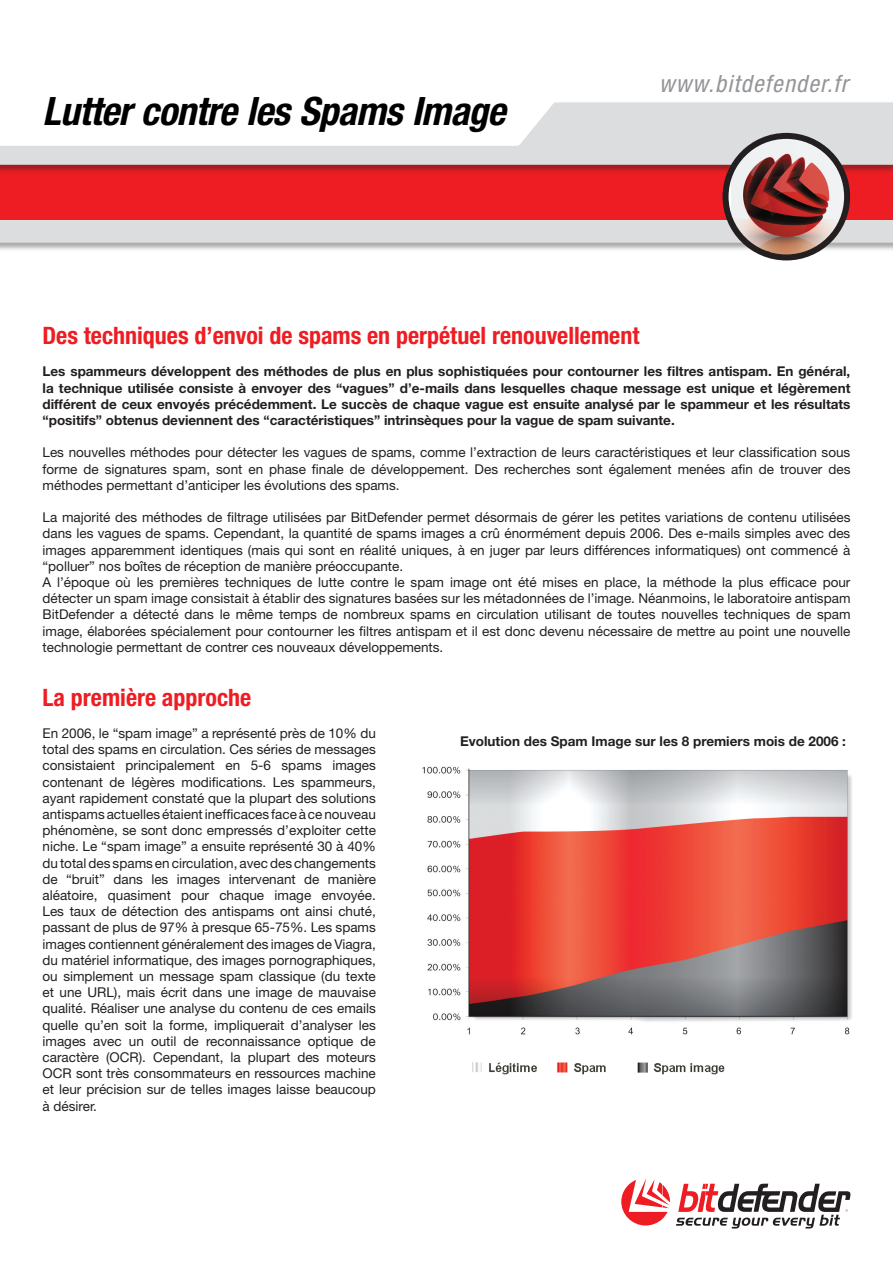
<style>
.page{position:relative;width:893px;height:1263px;background:#fff}
.page>*{position:absolute;margin:0;border:0;box-sizing:border-box;transform-origin:0 0}
.t1{font:italic 700 condensed 39.15px "Helvetica Neue";letter-spacing:-.015em;color:#000}
.t2{font:700 condensed 24px "Helvetica Neue";color:#ee1d23}
.t3{font:italic condensed 23.85px "Helvetica Neue";letter-spacing:.05em;color:#939598}
.t4{font:13.5px/16.2px "Helvetica Neue";color:#231f20;text-align:justify}
.t5{font:700 13.5px/16.2px "Helvetica Neue";color:#231f20;text-align:justify}
</style>
<div class="page">
<div style="left:0;top:219px;width:893px;height:34px;background:#231f20;opacity:.4"></div>
<div style="left:0;top:220px;width:893px;height:23px;background:#dcdddf"></div>
<div style="left:0;top:165px;width:893px;height:55px;background:#ee1d23"></div>
<div style="left:0;top:101px;width:893px;height:73px;background:#231f20;opacity:.4"></div>
<svg style="left:0;top:102px;width:893px;height:63px;fill:#dcdddf"></svg>
<img style="left:732px;top:136px;width:115px;height:121px">
<div style="left:722px;top:133px;width:128px;height:127px;border:6px solid #231f20;border-radius:50%"></div>
<svg style="left:621px;top:1178px;width:49px;height:47px"></svg>
<svg style="left:676px;top:1184px;width:174px;height:44px"></svg>
<img style="left:422px;top:766px;width:430px;height:269px">
<img style="left:472px;top:1062px;width:253px;height:13px">
<h1 class="t1" style="left:43px;top:87px;width:465px">Lutter contre les Spams Image</h1>
<h3 class="t3" style="left:659px;top:70px;width:190px">www.bitdefender.fr</h3>
<h2 class="t2" style="left:43px;top:321px;width:598px">Des techniques d’envoi de spams en perpétuel renouvellement</h2>
<p class="t5" style="left:43px;top:363px;width:809px">Les spammeurs développent des méthodes de plus en plus sophistiquées pour contourner les filtres antispam. En général, la technique utilisée consiste à envoyer des “vagues” d’e-mails dans lesquelles chaque message est unique et légèrement différent de ceux envoyés précédemment. Le succès de chaque vague est ensuite analysé par le spammeur et les résultats “positifs” obtenus deviennent des “caractéristiques” intrinsèques pour la vague de spam suivante.</p>
<p class="t4" style="left:43px;top:444px;width:809px">Les nouvelles méthodes pour détecter les vagues de spams, comme l’extraction de leurs caractéristiques et leur classification sous forme de signatures spam, sont en phase finale de développement. Des recherches sont également menées afin de trouver des méthodes permettant d’anticiper les évolutions des spams.</p>
<p class="t4" style="left:43px;top:509px;width:809px;text-align:left">La majorité des méthodes de filtrage utilisées par BitDefender permet désormais de gérer les petites variations de contenu utilisées dans les vagues de spams. Cependant, la quantité de spams images a crû énormément depuis 2006. Des e-mails simples avec des images apparemment identiques (mais qui sont en réalité uniques, à en juger par leurs différences informatiques) ont commencé à “polluer” nos boîtes de réception de manière préoccupante.<br>A l’époque où les premières techniques de lutte contre le spam image ont été mises en place, la méthode la plus efficace pour détecter un spam image consistait à établir des signatures basées sur les métadonnées de l’image. Néanmoins, le laboratoire antispam BitDefender a détecté dans le même temps de nombreux spams en circulation utilisant de toutes nouvelles techniques de spam image, élaborées spécialement pour contourner les filtres antispam et il est donc devenu nécessaire de mettre au point une nouvelle technologie permettant de contrer ces nouveaux développements.</p>
<h2 class="t2" style="left:43px;top:682px;width:210px">La première approche</h2>
<p class="t4" style="left:43px;top:725px;width:335px">En 2006, le “spam image” a représenté près de 10% du total des spams en circulation. Ces séries de messages consistaient principalement en 5-6 spams images contenant de légères modifications. Les spammeurs, ayant rapidement constaté que la plupart des solutions antispams actuelles étaient inefficaces face à ce nouveau phénomène, se sont donc empressés d’exploiter cette niche. Le “spam image” a ensuite représenté 30 à 40% du total des spams en circulation, avec des changements de “bruit” dans les images intervenant de manière aléatoire, quasiment pour chaque image envoyée.<br>Les taux de détection des antispams ont ainsi chuté, passant de plus de 97% à presque 65-75%. Les spams images contiennent généralement des images de Viagra, du matériel informatique, des images pornographiques, ou simplement un message spam classique (du texte et une URL), mais écrit dans une image de mauvaise qualité. Réaliser une analyse du contenu de ces emails quelle qu’en soit la forme, impliquerait d’analyser les images avec un outil de reconnaissance optique de caractère (OCR). Cependant, la plupart des moteurs OCR sont très consommateurs en ressources machine et leur précision sur de telles images laisse beaucoup à désirer.</p>
<p class="t5" style="left:460px;top:733px;width:387px">Evolution des Spam Image sur les 8 premiers mois de 2006 :</p>
</div>
